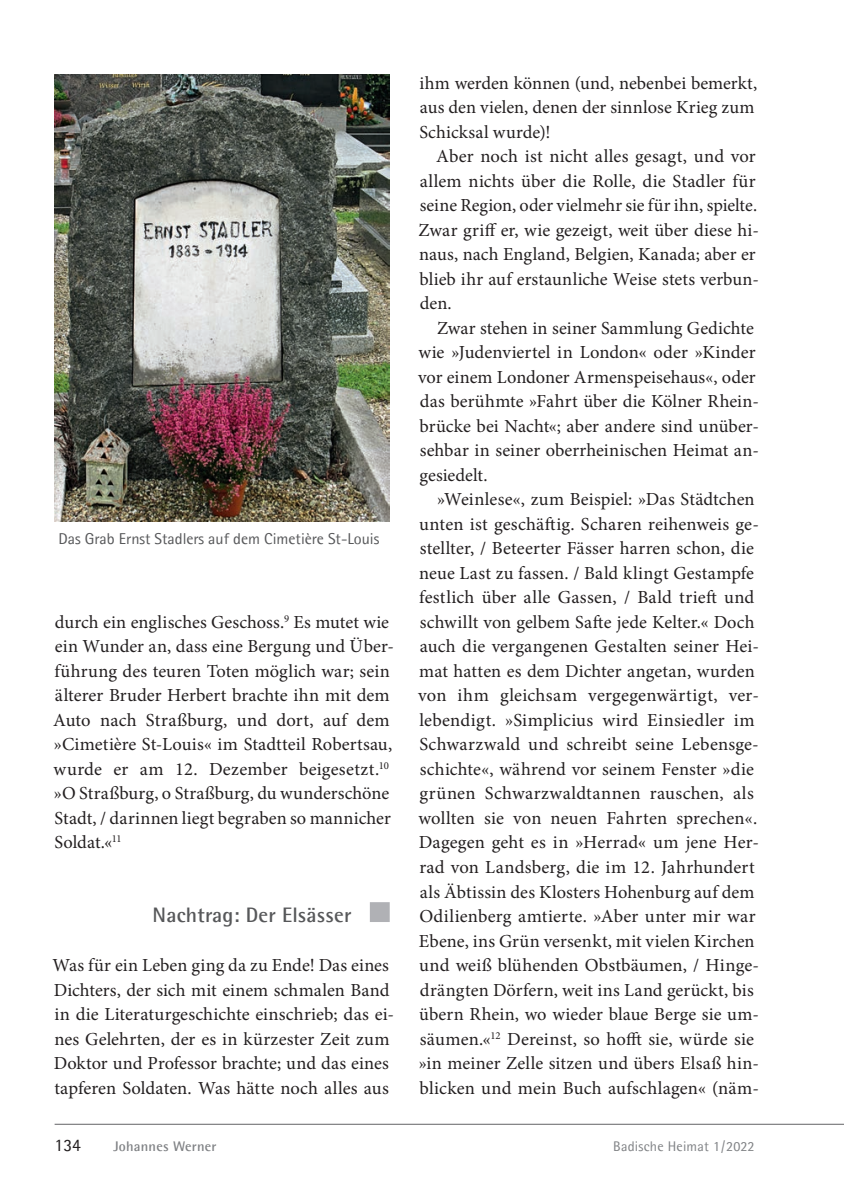
<style>
.page{position:relative;width:844px;height:1191px;background:#fff}
.page>*{position:absolute;margin:0;border:0;box-sizing:border-box;transform-origin:0 0}
.t1{font:700 21px "Agfa Rotis Semisans";letter-spacing:.01em;color:#57585a}
.t2{font:18.38px/24.5px "Minion Pro";letter-spacing:.005em;color:#231f20}
.t3{font:17.5px "Agfa Rotis Semisans";color:#231f20}
.t4{font:15.75px "Agfa Rotis Semisans";color:#57585a}
.t5{font:14px "Agfa Rotis Semisans";letter-spacing:.015em;color:#808285}
.t6{font:700 14px "Agfa Rotis Semisans";letter-spacing:.015em;color:#808285}
</style>
<div class="page">
<hr style="left:55px;top:1124px;width:788px;height:1px;background:#636366">
<div style="left:370px;top:902px;width:19px;height:20px;background:#b0b1b5"></div>
<img style="left:55px;top:74px;width:334px;height:447px">
<p class="t4" style="left:59px;top:530px;width:322px">Das Grab Ernst Stadlers auf dem Cimetière St-Louis</p>
<p class="t2" style="left:53px;top:611px;width:342px">durch ein englisches Geschoss.<sup>9</sup> Es mutet wie ein Wunder an, dass eine Bergung und Über&shy;führung des teuren Toten möglich war; sein älterer Bruder Herbert brachte ihn mit dem Auto nach Straßburg, und dort, auf dem »Cimetière St-Louis« im Stadtteil Roberts au, wurde er am 12. Dezember beigesetzt.<sup>10 </sup>»O Straßburg, o Straßburg, du wunderschöne Stadt, / darinnen liegt begraben so mannicher Soldat.«<sup>11</sup></p>
<p class="t1" style="left:152px;top:902px;width:200px">Nachtrag: Der Elsässer</p>
<p class="t2" style="left:52px;top:954px;width:343px">Was für ein Leben ging da zu Ende! Das eines Dichters, der sich mit einem schmalen Band in die Literaturgeschichte einschrieb; das ei&shy;nes Gelehrten, der es in kürzester Zeit zum Doktor und Professor brachte; und das eines tapferen Soldaten. Was hätte noch alles aus</p>
<p class="t2" style="left:419px;top:72px;width:339px">ihm werden können (und, nebenbei bemerkt, aus den vielen, denen der sinnlose Krieg zum<br>Schicksal wurde)!</p>
<p class="t2" style="left:418px;top:146px;width:342px;text-indent:18px">Aber noch ist nicht alles gesagt, und vor allem nichts über die Rolle, die Stadler für seine Region, oder vielmehr sie für ihn, spielte.<br>Zwar griff er, wie gezeigt, weit über diese hi&shy;naus, nach England, Belgien, Kanada; aber er blieb ihr auf erstaunliche Weise stets verbun&shy;den.</p>
<p class="t2" style="left:418px;top:317px;width:342px;text-indent:19px">Zwar stehen in seiner Sammlung Gedichte wie »Judenviertel in London« oder »Kinder vor einem Londoner Armenspeisehaus«, oder das berühmte »Fahrt über die Kölner Rhein&shy;brücke bei Nacht«; aber andere sind unüber&shy;sehbar in seiner oberrheinischen Heimat an&shy;gesiedelt.</p>
<p class="t2" style="left:418px;top:489px;width:342px;text-indent:19px">»Weinlese«, zum Beispiel: »Das Städtchen unten ist geschäftig. Scharen reihenweis ge&shy;stellter, / Beteerter Fässer harren schon, die neue Last zu fassen. / Bald klingt Gestampfe festlich über alle Gassen, / Bald trieft und schwillt von gelbem Safte jede Kelter.« Doch auch die vergangenen Gestalten seiner Hei&shy;mat hatten es dem Dichter angetan, wurden von ihm gleichsam vergegenwärtigt, ver&shy;lebendigt. »Simplicius wird Einsiedler im Schwarzwald und schreibt seine Lebensge&shy;schichte«, während vor seinem Fenster »die grünen Schwarzwaldtannen rauschen, als wollten sie von neuen Fahrten sprechen«.<br>Dagegen geht es in »Herrad« um jene Her&shy;rad von Landsberg, die im 12. Jahrhundert als Äbtissin des Klosters Hohenburg auf dem Odilienberg amtierte. »Aber unter mir war Ebene, ins Grün versenkt, mit vielen Kirchen und weiß blühenden Obstbäumen, / Hinge&shy;drängten Dörfern, weit ins Land gerückt, bis übern Rhein, wo wieder blaue Berge sie um&shy;säumen.«<sup>12</sup> Dereinst, so hofft sie, würde sie »in meiner Zelle sitzen und übers Elsaß hin&shy;blicken und mein Buch aufschlagen« (näm-</p>
<p class="t3" style="left:55px;top:1134px;width:28px">134</p>
<p class="t6" style="left:113px;top:1137px;width:104px">Johannes Werner</p>
<p class="t5" style="left:613px;top:1137px;width:143px">Badische Heimat 1 / 2022</p>
</div>
